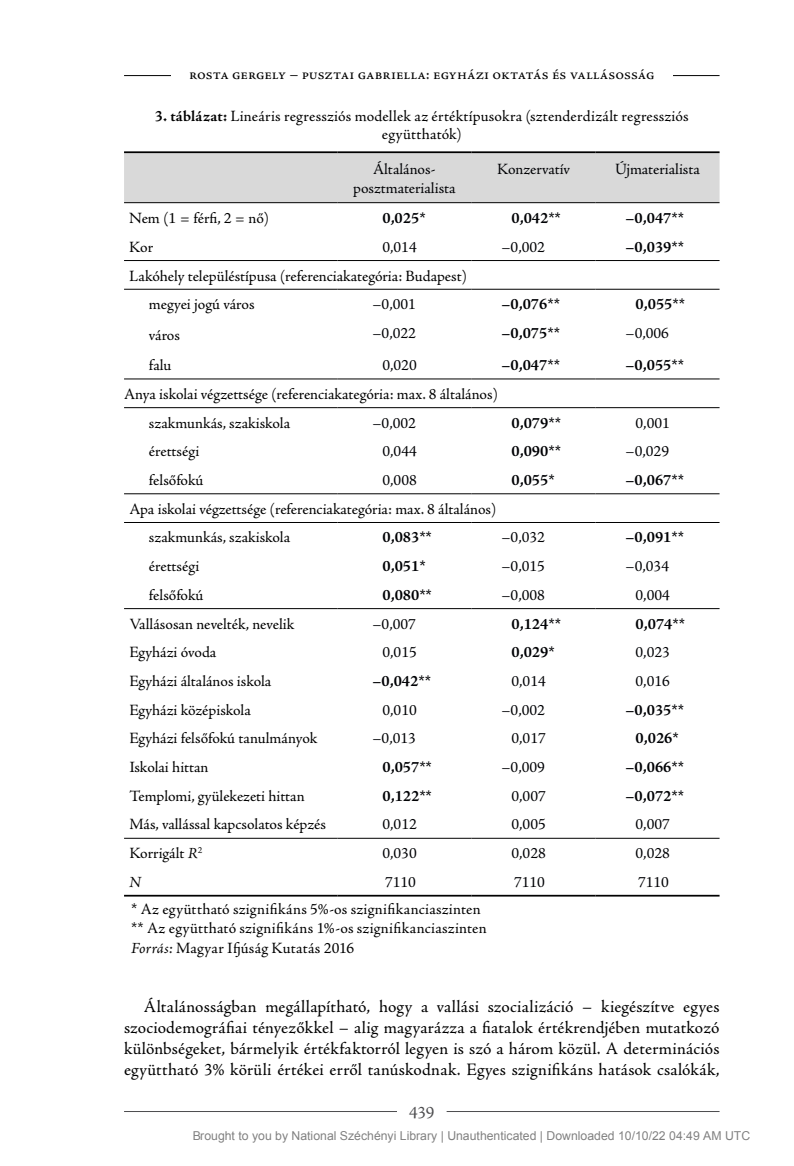
<style>
.page{position:relative;width:794px;height:1166px;background:#fff}
.page>*{position:absolute;margin:0;border:0;box-sizing:border-box;transform-origin:0 0}
.t1{font:17.5px/21px "Adobe Jenson Pro";color:#000;text-align:justify}
.t2{font:17.5px "Adobe Jenson Pro";color:#4d4d4f}
.t3{font:15.75px/28.7px "Adobe Jenson Pro";color:#000}
.t4{font:15.75px/19.2px "Adobe Jenson Pro";color:#010205;text-align:center}
.t5{font:700 15.75px "Adobe Jenson Pro";color:#010205}
.t6{font:italic 15.75px "Adobe Jenson Pro";color:#000}
.t7{font:12.25px "Arial";color:rgb(0 0 0/.5)}
.s1{font-weight:700}
.s2{font-style:italic}
</style>
<div class="page">
<hr style="left:124px;top:1111px;width:273px;height:1px;background:#4d4d4f">
<hr style="left:446px;top:1111px;width:273px;height:1px;background:#4d4d4f">
<hr style="left:124px;top:75px;width:595px;height:1px;background:#000">
<div style="left:171px;top:67px;width:501px;height:15px;background:#fff"></div>
<div style="left:124px;top:153px;width:595px;height:49px;background:#d9d9d9"></div>
<hr style="left:124px;top:895px;width:213px;height:1px;background:#000">
<hr style="left:337px;top:895px;width:134px;height:1px;background:#000">
<hr style="left:471px;top:895px;width:124px;height:1px;background:#000">
<hr style="left:595px;top:895px;width:124px;height:1px;background:#000">
<hr style="left:124px;top:838px;width:213px;height:1px;background:#000">
<hr style="left:337px;top:838px;width:134px;height:1px;background:#000">
<hr style="left:471px;top:838px;width:124px;height:1px;background:#000">
<hr style="left:595px;top:838px;width:124px;height:1px;background:#000">
<hr style="left:124px;top:202px;width:213px;height:1px;background:#000">
<hr style="left:337px;top:202px;width:134px;height:1px;background:#000">
<hr style="left:471px;top:202px;width:124px;height:1px;background:#000">
<hr style="left:595px;top:202px;width:124px;height:1px;background:#000">
<hr style="left:124px;top:151px;width:213px;height:2px;background:#000">
<hr style="left:337px;top:151px;width:134px;height:2px;background:#000">
<hr style="left:471px;top:151px;width:124px;height:2px;background:#000">
<hr style="left:595px;top:151px;width:124px;height:2px;background:#000">
<hr style="left:124px;top:260px;width:213px;height:1px;background:#000">
<hr style="left:337px;top:260px;width:134px;height:1px;background:#000">
<hr style="left:471px;top:260px;width:124px;height:1px;background:#000">
<hr style="left:595px;top:260px;width:124px;height:1px;background:#000">
<hr style="left:124px;top:289px;width:213px;height:1px;background:#000">
<hr style="left:337px;top:289px;width:134px;height:1px;background:#000">
<hr style="left:471px;top:289px;width:124px;height:1px;background:#000">
<hr style="left:595px;top:289px;width:124px;height:1px;background:#000">
<hr style="left:124px;top:379px;width:213px;height:1px;background:#000">
<hr style="left:337px;top:379px;width:134px;height:1px;background:#000">
<hr style="left:471px;top:379px;width:124px;height:1px;background:#000">
<hr style="left:595px;top:379px;width:124px;height:1px;background:#000">
<hr style="left:124px;top:407px;width:213px;height:1px;background:#000">
<hr style="left:337px;top:407px;width:134px;height:1px;background:#000">
<hr style="left:471px;top:407px;width:124px;height:1px;background:#000">
<hr style="left:595px;top:407px;width:124px;height:1px;background:#000">
<hr style="left:124px;top:493px;width:213px;height:1px;background:#000">
<hr style="left:337px;top:493px;width:134px;height:1px;background:#000">
<hr style="left:471px;top:493px;width:124px;height:1px;background:#000">
<hr style="left:595px;top:493px;width:124px;height:1px;background:#000">
<hr style="left:124px;top:522px;width:213px;height:1px;background:#000">
<hr style="left:337px;top:522px;width:134px;height:1px;background:#000">
<hr style="left:471px;top:522px;width:124px;height:1px;background:#000">
<hr style="left:595px;top:522px;width:124px;height:1px;background:#000">
<hr style="left:124px;top:608px;width:213px;height:1px;background:#000">
<hr style="left:337px;top:608px;width:134px;height:1px;background:#000">
<hr style="left:471px;top:608px;width:124px;height:1px;background:#000">
<hr style="left:595px;top:608px;width:124px;height:1px;background:#000">
<p class="t3" style="left:189px;top:60px;width:467px">rosta gergely – pusztai gabriella: egyházi oktatás és vallásosság</p>
<p class="t3" style="left:155px;top:106px;width:535px;line-height:18.9px;text-align:center"><span class="s1">3. táblázat:</span> Lineáris regressziós modellek az értéktípusokra (sztenderdizált regressziós együtthatók)</p>
<p class="t4" style="left:353px;top:159px;width:104px">Általános&shy;posztmaterialista</p>
<p class="t4" style="left:497px;top:159px;width:74px">Konzervatív</p>
<p class="t4" style="left:615px;top:159px;width:86px">Újmaterialista</p>
<p class="t3" style="left:129px;top:204px;width:141px">Nem (1 = férfi, 2 = nő)</p>
<p class="t5" style="left:382px;top:209px;width:45px">0,025*</p>
<p class="t5" style="left:511px;top:209px;width:51px">0,042**</p>
<p class="t5" style="left:625px;top:209px;width:60px">–0,047**</p>
<p class="t3" style="left:129px;top:233px;width:25px">Kor</p>
<p class="t4" style="left:382px;top:238px;width:36px">0,014</p>
<p class="t4" style="left:501px;top:238px;width:45px">–0,002</p>
<p class="t5" style="left:625px;top:238px;width:60px">–0,039**</p>
<p class="t3" style="left:149px;top:262px;width:319px;text-indent:-20px">Lakóhely településtípusa (referenciakategória: Budapest) megyei jogú város</p>
<p class="t4" style="left:372px;top:295px;width:45px">–0,001</p>
<p class="t5" style="left:501px;top:295px;width:60px">–0,076**</p>
<p class="t5" style="left:635px;top:295px;width:51px">0,055**</p>
<p class="t3" style="left:149px;top:321px;width:33px">város</p>
<p class="t4" style="left:372px;top:324px;width:45px">–0,022</p>
<p class="t5" style="left:501px;top:324px;width:60px">–0,075**</p>
<p class="t4" style="left:625px;top:324px;width:45px">–0,006</p>
<p class="t3" style="left:149px;top:351px;width:24px">falu</p>
<p class="t4" style="left:382px;top:356px;width:36px">0,020</p>
<p class="t5" style="left:501px;top:356px;width:60px">–0,047**</p>
<p class="t5" style="left:625px;top:356px;width:60px">–0,055**</p>
<p class="t3" style="left:149px;top:380px;width:350px;text-indent:-25px">Anya iskolai végzettsége (referenciakategória: max. 8 általános) szakmunkás, szakiskola</p>
<p class="t4" style="left:372px;top:413px;width:45px">–0,002</p>
<p class="t5" style="left:511px;top:414px;width:51px">0,079**</p>
<p class="t4" style="left:635px;top:413px;width:36px">0,001</p>
<p class="t3" style="left:149px;top:437px;width:52px">érettségi</p>
<p class="t4" style="left:382px;top:442px;width:36px">0,044</p>
<p class="t5" style="left:511px;top:442px;width:51px">0,090**</p>
<p class="t4" style="left:625px;top:442px;width:45px">–0,029</p>
<p class="t3" style="left:149px;top:466px;width:56px">felsőfokú</p>
<p class="t4" style="left:382px;top:471px;width:36px">0,008</p>
<p class="t5" style="left:511px;top:471px;width:45px">0,055*</p>
<p class="t5" style="left:625px;top:471px;width:60px">–0,067**</p>
<p class="t3" style="left:149px;top:495px;width:349px;text-indent:-20px">Apa iskolai végzettsége (referenciakategória: max. 8 általános) szakmunkás, szakiskola</p>
<p class="t5" style="left:382px;top:528px;width:51px">0,083**</p>
<p class="t4" style="left:501px;top:528px;width:45px">–0,032</p>
<p class="t5" style="left:625px;top:528px;width:60px">–0,091**</p>
<p class="t3" style="left:149px;top:552px;width:52px">érettségi</p>
<p class="t5" style="left:382px;top:557px;width:45px">0,051*</p>
<p class="t4" style="left:501px;top:557px;width:45px">–0,015</p>
<p class="t4" style="left:625px;top:557px;width:45px">–0,034</p>
<p class="t3" style="left:149px;top:581px;width:56px">felsőfokú</p>
<p class="t5" style="left:382px;top:586px;width:51px">0,080**</p>
<p class="t4" style="left:501px;top:585px;width:45px">–0,008</p>
<p class="t4" style="left:635px;top:585px;width:36px">0,004</p>
<p class="t3" style="left:129px;top:609px;width:167px">Vallásosan nevelték, nevelik</p>
<p class="t4" style="left:372px;top:614px;width:45px">–0,007</p>
<p class="t5" style="left:511px;top:615px;width:51px">0,124**</p>
<p class="t5" style="left:635px;top:615px;width:51px">0,074**</p>
<p class="t3" style="left:129px;top:638px;width:89px">Egyházi óvoda</p>
<p class="t4" style="left:382px;top:643px;width:36px">0,015</p>
<p class="t5" style="left:511px;top:643px;width:45px">0,029*</p>
<p class="t4" style="left:635px;top:643px;width:36px">0,023</p>
<p class="t3" style="left:129px;top:667px;width:144px">Egyházi általános iskola</p>
<p class="t5" style="left:372px;top:672px;width:60px">–0,042**</p>
<p class="t4" style="left:511px;top:672px;width:36px">0,014</p>
<p class="t4" style="left:635px;top:672px;width:36px">0,016</p>
<p class="t3" style="left:129px;top:696px;width:123px">Egyházi középiskola</p>
<p class="t4" style="left:382px;top:700px;width:36px">0,010</p>
<p class="t4" style="left:501px;top:700px;width:45px">–0,002</p>
<p class="t5" style="left:625px;top:701px;width:60px">–0,035**</p>
<p class="t3" style="left:129px;top:724px;width:190px">Egyházi felsőfokú tanulmányok</p>
<p class="t4" style="left:372px;top:729px;width:45px">–0,013</p>
<p class="t4" style="left:511px;top:729px;width:36px">0,017</p>
<p class="t5" style="left:635px;top:729px;width:45px">0,026*</p>
<p class="t3" style="left:129px;top:753px;width:81px">Iskolai hittan</p>
<p class="t5" style="left:382px;top:758px;width:51px">0,057**</p>
<p class="t4" style="left:501px;top:758px;width:45px">–0,009</p>
<p class="t5" style="left:625px;top:758px;width:60px">–0,066**</p>
<p class="t3" style="left:129px;top:782px;width:177px">Templomi, gyülekezeti hittan</p>
<p class="t5" style="left:382px;top:787px;width:51px">0,122**</p>
<p class="t4" style="left:511px;top:786px;width:36px">0,007</p>
<p class="t5" style="left:625px;top:787px;width:60px">–0,072**</p>
<p class="t3" style="left:129px;top:810px;width:198px">Más, vallással kapcsolatos képzés</p>
<p class="t4" style="left:382px;top:815px;width:36px">0,012</p>
<p class="t4" style="left:511px;top:815px;width:36px">0,005</p>
<p class="t4" style="left:635px;top:815px;width:36px">0,007</p>
<p class="t3" style="left:129px;top:839px;width:74px">Korrigált <span class="s2">R</span><sup>2</sup></p>
<p class="t4" style="left:382px;top:844px;width:36px">0,030</p>
<p class="t4" style="left:511px;top:844px;width:36px">0,028</p>
<p class="t4" style="left:635px;top:844px;width:36px">0,028</p>
<p class="t6" style="left:129px;top:873px;width:14px">N</p>
<p class="t4" style="left:385px;top:873px;width:32px">7110</p>
<p class="t4" style="left:514px;top:873px;width:32px">7110</p>
<p class="t4" style="left:638px;top:873px;width:32px">7110</p>
<p class="t3" style="left:131px;top:900px;width:357px;line-height:19.2px">* Az együttható szignifikáns 5%-os szignifikanciaszinten ** Az együttható szignifikáns 1%-os szignifikanciaszinten<br><span class="s2">Forrás:</span> Magyar Ifjúság Kutatás 2016</p>
<p class="t1" style="left:124px;top:996px;width:597px;text-indent:20px">Általánosságban megállapítható, hogy a vallási szocializáció – kiegészítve egyes szociodemográfiai tényezőkkel – alig magyarázza a fiatalok értékrendjében mutatkozó különbségeket, bármelyik értékfaktorról legyen is szó a három közül. A determinációs együttható 3% körüli értékei erről tanúskodnak. Egyes szignifikáns hatások csalókák,</p>
<p class="t2" style="left:409px;top:1102px;width:27px">439</p>
<p class="t7" style="left:192px;top:1128px;width:559px">Brought to you by National Széchényi Library | Unauthenticated | Downloaded 10/10/22 04:49 AM UTC</p>
</div>
